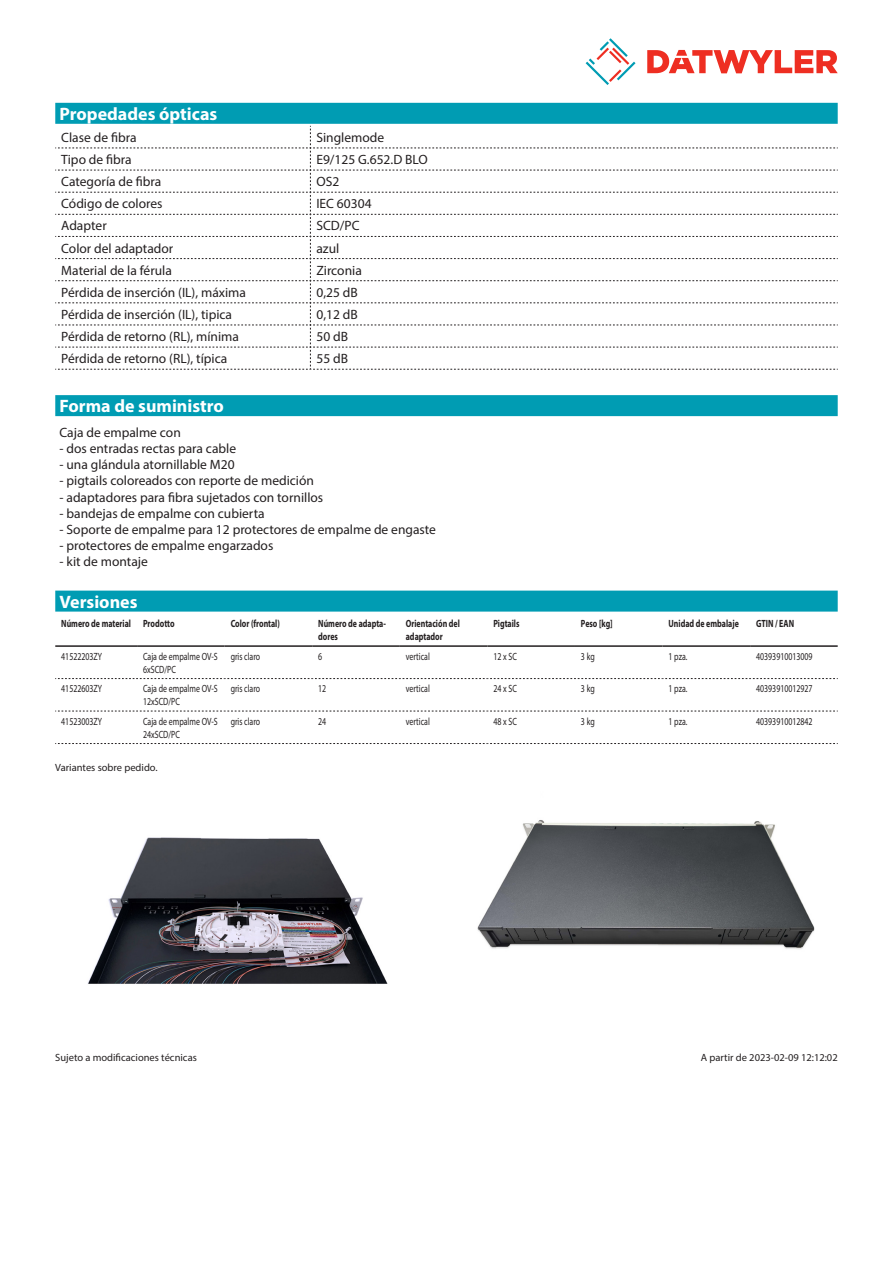
<style>
.page{position:relative;width:893px;height:1263px;background:#fff}
.page>*{position:absolute;margin:0;border:0;box-sizing:border-box;transform-origin:0 0}
.Standard_Head_Proper{font:700 18px "Myriad Pro";color:#fff}
.myriad_light_propert{font:13.5px "Myriad Pro";color:#231f20}
.Standard_text{font:13.5px "Myriad Pro";color:#231f20}
.myriadlight{font:10.5px/12.6px "Myriad Pro";color:#231f20;scale:.75 1}
.myriadbold{font:700 10.5px/12.6px "Myriad Pro";color:#231f20;scale:.75 1}
.Footnote{font:10.5px "Myriad Pro";color:#231f20}
.imagetext{font:10.5px "Myriad Pro";color:#231f20}
</style>
<div class="page">
<svg style="left:586px;top:38px;width:49px;height:47px"></svg>
<svg style="left:647px;top:50px;width:191px;height:23px"></svg>
<div style="left:55px;top:591px;width:783px;height:21px;background:#009cb3"></div>
<hr style="left:55px;top:645px;width:82px;height:2px;background:#231f20">
<hr style="left:137px;top:645px;width:88px;height:2px;background:#231f20">
<hr style="left:225px;top:645px;width:87px;height:2px;background:#231f20">
<hr style="left:312px;top:645px;width:88px;height:2px;background:#231f20">
<hr style="left:400px;top:645px;width:87px;height:2px;background:#231f20">
<hr style="left:487px;top:645px;width:88px;height:2px;background:#231f20">
<hr style="left:575px;top:645px;width:87px;height:2px;background:#231f20">
<hr style="left:662px;top:645px;width:88px;height:2px;background:#231f20">
<hr style="left:750px;top:645px;width:88px;height:2px;background:#231f20">
<svg style="left:55px;top:678px;width:783px;height:1px"></svg>
<svg style="left:55px;top:711px;width:783px;height:1px"></svg>
<svg style="left:55px;top:743px;width:783px;height:1px"></svg>
<div style="left:55px;top:395px;width:783px;height:21px;background:#009cb3"></div>
<div style="left:55px;top:103px;width:783px;height:21px;background:#009cb3"></div>
<svg style="left:55px;top:126px;width:783px;height:244px"></svg>
<img style="left:88px;top:837px;width:300px;height:147px">
<img style="left:477px;top:820px;width:338px;height:129px">
<p class="Standard_Head_Proper" style="left:60px;top:102px;width:159px">Propedades ópticas</p>
<p class="myriad_light_propert" style="left:61px;top:129px;width:77px">Clase de fibra</p>
<p class="myriad_light_propert" style="left:316px;top:129px;width:69px">Singlemode</p>
<p class="myriad_light_propert" style="left:61px;top:151px;width:72px">Tipo de fibra</p>
<p class="myriad_light_propert" style="left:316px;top:151px;width:113px">E9/125 G.652.D BLO</p>
<p class="myriad_light_propert" style="left:61px;top:173px;width:102px">Categoría de fibra</p>
<p class="myriad_light_propert" style="left:316px;top:173px;width:24px">OS2</p>
<p class="myriad_light_propert" style="left:61px;top:195px;width:103px">Código de colores</p>
<p class="myriad_light_propert" style="left:316px;top:195px;width:57px">IEC 60304</p>
<p class="myriad_light_propert" style="left:61px;top:218px;width:47px">Adapter</p>
<p class="myriad_light_propert" style="left:316px;top:218px;width:45px">SCD/PC</p>
<p class="myriad_light_propert" style="left:61px;top:240px;width:114px">Color del adaptador</p>
<p class="myriad_light_propert" style="left:316px;top:240px;width:24px">azul</p>
<p class="myriad_light_propert" style="left:61px;top:262px;width:112px">Material de la férula</p>
<p class="myriad_light_propert" style="left:316px;top:262px;width:47px">Zirconia</p>
<p class="myriad_light_propert" style="left:61px;top:284px;width:186px">Pérdida de inserción (IL), máxima</p>
<p class="myriad_light_propert" style="left:316px;top:284px;width:43px">0,25 dB</p>
<p class="myriad_light_propert" style="left:61px;top:306px;width:172px">Pérdida de inserción (IL), tipica</p>
<p class="myriad_light_propert" style="left:316px;top:306px;width:43px">0,12 dB</p>
<p class="myriad_light_propert" style="left:61px;top:328px;width:179px">Pérdida de retorno (RL), mínima</p>
<p class="myriad_light_propert" style="left:316px;top:328px;width:33px">50 dB</p>
<p class="myriad_light_propert" style="left:61px;top:350px;width:167px">Pérdida de retorno (RL), típica</p>
<p class="myriad_light_propert" style="left:316px;top:350px;width:33px">55 dB</p>
<p class="Standard_Head_Proper" style="left:60px;top:394px;width:166px">Forma de suministro</p>
<p class="Standard_text" style="left:60px;top:424px;width:123px">Caja de empalme con</p>
<p class="Standard_text" style="left:60px;top:440px;width:178px">- dos entradas rectas para cable</p>
<p class="Standard_text" style="left:60px;top:456px;width:177px">- una glándula atornillable M20</p>
<p class="Standard_text" style="left:60px;top:473px;width:256px">- pigtails coloreados con reporte de medición</p>
<p class="Standard_text" style="left:60px;top:489px;width:265px">- adaptadores para fibra sujetados con tornillos</p>
<p class="Standard_text" style="left:60px;top:505px;width:207px">- bandejas de empalme con cubierta</p>
<p class="Standard_text" style="left:60px;top:521px;width:378px">- Soporte de empalme para 12 protectores de empalme de engaste</p>
<p class="Standard_text" style="left:60px;top:537px;width:215px">- protectores de empalme engarzados</p>
<p class="Standard_text" style="left:60px;top:554px;width:90px">- kit de montaje</p>
<p class="Standard_Head_Proper" style="left:60px;top:590px;width:80px">Versiones</p>
<p class="myriadbold" style="left:61px;top:617px;width:95px">Número de material</p>
<p class="myriadbold" style="left:143px;top:617px;width:44px">Prodotto</p>
<p class="myriadbold" style="left:231px;top:617px;width:67px">Color (frontal)</p>
<p class="myriadbold" style="left:318px;top:617px;width:92px">Número de adapta&shy;dores</p>
<p class="myriadbold" style="left:406px;top:617px;width:74px">Orientación del adaptador</p>
<p class="myriadbold" style="left:493px;top:617px;width:36px">Pigtails</p>
<p class="myriadbold" style="left:581px;top:617px;width:44px">Peso [kg]</p>
<p class="myriadbold" style="left:668px;top:617px;width:95px">Unidad de embalaje</p>
<p class="myriadbold" style="left:756px;top:617px;width:52px">GTIN / EAN</p>
<p class="myriadlight" style="left:61px;top:650px;width:56px">41522203ZY</p>
<p class="myriadlight" style="left:143px;top:650px;width:101px">Caja de empalme OV-S<br>6xSCD/PC</p>
<p class="myriadlight" style="left:231px;top:650px;width:41px">gris claro</p>
<p class="myriadlight" style="left:318px;top:650px;width:7px">6</p>
<p class="myriadlight" style="left:406px;top:650px;width:34px">vertical</p>
<p class="myriadlight" style="left:493px;top:650px;width:33px">12 x SC</p>
<p class="myriadlight" style="left:581px;top:650px;width:20px">3 kg</p>
<p class="myriadlight" style="left:668px;top:650px;width:27px">1 pza.</p>
<p class="myriadlight" style="left:756px;top:650px;width:77px">40393910013009</p>
<p class="myriadlight" style="left:61px;top:682px;width:56px">41522603ZY</p>
<p class="myriadlight" style="left:143px;top:682px;width:101px">Caja de empalme OV-S<br>12xSCD/PC</p>
<p class="myriadlight" style="left:231px;top:682px;width:41px">gris claro</p>
<p class="myriadlight" style="left:318px;top:682px;width:12px">12</p>
<p class="myriadlight" style="left:406px;top:682px;width:34px">vertical</p>
<p class="myriadlight" style="left:493px;top:682px;width:33px">24 x SC</p>
<p class="myriadlight" style="left:581px;top:682px;width:20px">3 kg</p>
<p class="myriadlight" style="left:668px;top:682px;width:27px">1 pza.</p>
<p class="myriadlight" style="left:756px;top:682px;width:77px">40393910012927</p>
<p class="myriadlight" style="left:61px;top:715px;width:56px">41523003ZY</p>
<p class="myriadlight" style="left:143px;top:715px;width:101px">Caja de empalme OV-S<br>24xSCD/PC</p>
<p class="myriadlight" style="left:231px;top:715px;width:41px">gris claro</p>
<p class="myriadlight" style="left:318px;top:715px;width:12px">24</p>
<p class="myriadlight" style="left:406px;top:715px;width:34px">vertical</p>
<p class="myriadlight" style="left:493px;top:715px;width:33px">48 x SC</p>
<p class="myriadlight" style="left:581px;top:715px;width:20px">3 kg</p>
<p class="myriadlight" style="left:668px;top:715px;width:27px">1 pza.</p>
<p class="myriadlight" style="left:756px;top:715px;width:77px">40393910012842</p>
<p class="imagetext" style="left:55px;top:761px;width:104px">Variantes sobre pedido.</p>
<p class="Footnote" style="left:55px;top:1051px;width:143px">Sujeto a modificaciones técnicas</p>
<p class="Footnote" style="left:701px;top:1051px;width:138px">A partir de 2023-02-09 12:12:02</p>
</div>
